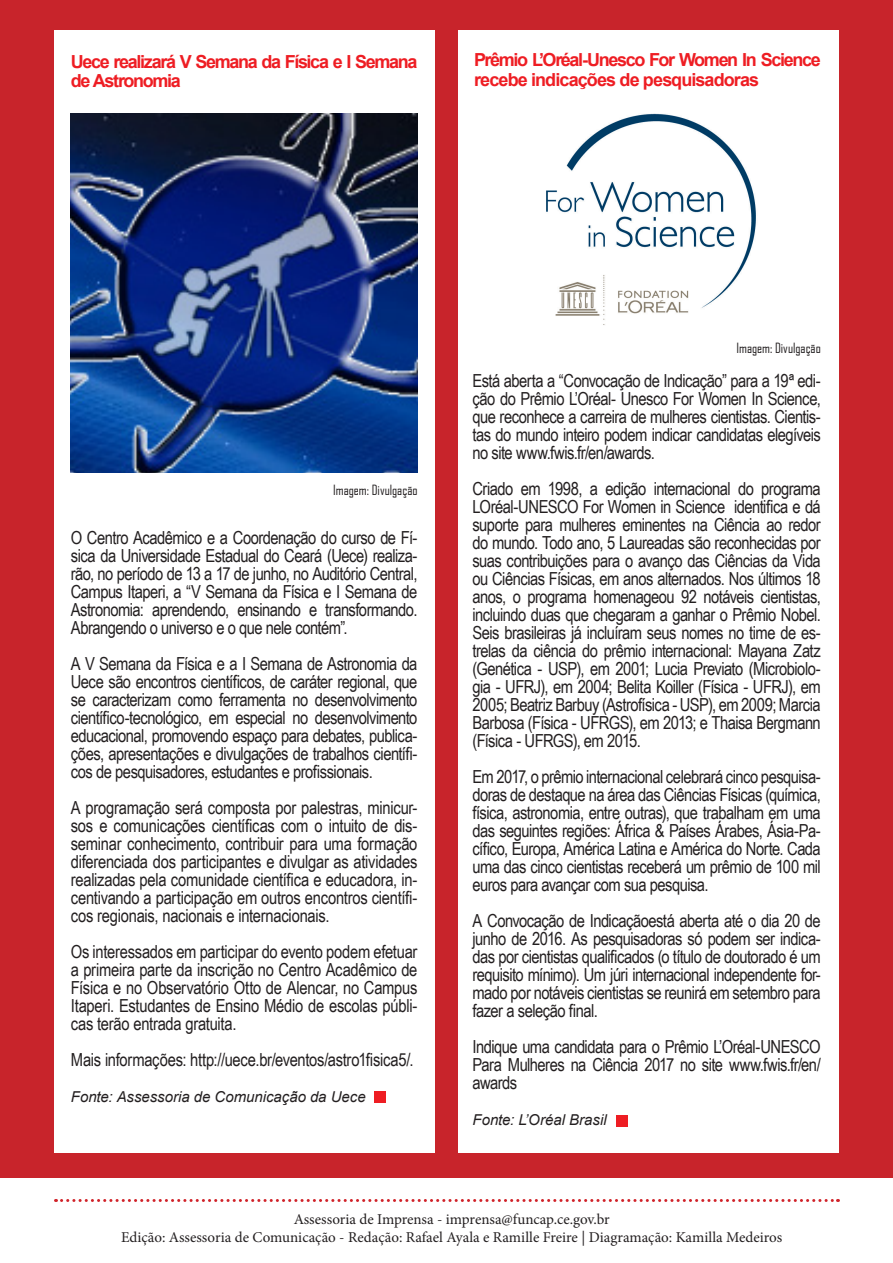
<style>
.page{position:relative;width:893px;height:1263px;background:#fff}
.page>*{position:absolute;margin:0;border:0;box-sizing:border-box;transform-origin:0 0}
.t1{font:18px/18px "Arial Narrow";letter-spacing:-.03em;color:#231f20;text-align:justify}
.t2{font:700 18px/19.5px "Arial";letter-spacing:-.07em;color:#ee1d23}
.t3{font:15px/18px "Minion Pro";color:#231f20;text-align:center}
.t4{font:italic 15px "Arial";color:#231f20}
.t5{font:13.5px "Agency FB";color:#231f20}
</style>
<div class="page">
<svg style="left:56px;top:1199px;width:782px;height:3px"></svg>
<div style="left:0;top:0;width:893px;height:1178px;background:#c8242b"></div>
<div style="left:54px;top:30px;width:380px;height:1122px;background:#fff"></div>
<img style="left:71px;top:113px;width:346px;height:359px">
<div style="left:459px;top:30px;width:380px;height:1122px;background:#fff"></div>
<div style="left:374px;top:1091px;width:11px;height:11px;background:#ee1d23"></div>
<img style="left:546px;top:113px;width:210px;height:212px">
<div style="left:617px;top:1115px;width:11px;height:11px;background:#ee1d23"></div>
<p class="t2" style="left:71px;top:52px;width:348px">Uece realizará V Semana da Física e I Semana de Astronomia</p>
<p class="t2" style="left:474px;top:51px;width:348px">Prêmio L’Oréal-Unesco For Women In Science recebe indicações de pesquisadoras</p>
<p class="t5" style="left:333px;top:481px;width:86px">Imagem: Divulgação</p>
<p class="t1" style="left:71px;top:528px;width:348px">O Centro Acadêmico e a Coordenação do curso de Fí&shy;sica da Universidade Estadual do Ceará (Uece) realiza&shy;rão, no período de 13 a 17 de junho, no Auditório Central, Campus Itaperi, a “V Semana da Física e I Semana de Astronomia: aprendendo, ensinando e transformando.<br>Abrangendo o universo e o que nele contém”.</p>
<p class="t1" style="left:71px;top:654px;width:348px">A V Semana da Física e a I Semana de Astronomia da Uece são encontros científicos, de caráter regional, que se caracterizam como ferramenta no desenvolvimento científico-tecnológico, em especial no desenvolvimento educacional, promovendo espaço para debates, publica&shy;ções, apresentações e divulgações de trabalhos científi&shy;cos de pesquisadores, estudantes e profissionais.</p>
<p class="t1" style="left:71px;top:798px;width:348px">A programação será composta por palestras, minicur&shy;sos e comunicações científicas com o intuito de dis&shy;seminar conhecimento, contribuir para uma formação diferenciada dos participantes e divulgar as atividades realizadas pela comunidade científica e educadora, in&shy;centivando a participação em outros encontros científi&shy;cos regionais, nacionais e internacionais.</p>
<p class="t1" style="left:71px;top:942px;width:348px">Os interessados em participar do evento podem efetuar a primeira parte da inscrição no Centro Acadêmico de Física e no Observatório Otto de Alencar, no Campus Itaperi. Estudantes de Ensino Médio de escolas públi&shy;cas terão entrada gratuita.</p>
<p class="t1" style="left:71px;top:1050px;width:344px">Mais informações: http://uece.br/eventos/astro1fisica5/.</p>
<p class="t4" style="left:71px;top:1087px;width:296px">Fonte: Assessoria de Comunicação da Uece</p>
<p class="t5" style="left:736px;top:340px;width:86px">Imagem: Divulgação</p>
<p class="t1" style="left:472px;top:371px;width:350px">Está aberta a “Convocação de Indicação” para a 19ª edi&shy;ção do Prêmio L’Oréal- Unesco For Women In Science, que reconhece a carreira de mulheres cientistas. Cientis&shy;tas do mundo inteiro podem indicar candidatas elegíveis no site www.fwis.fr/en/awards.</p>
<p class="t1" style="left:472px;top:479px;width:350px">Criado em 1998, a edição internacional do programa LOréal-UNESCO For Women in Science identifica e dá suporte para mulheres eminentes na Ciência ao redor do mundo. Todo ano, 5 Laureadas são reconhecidas por suas contribuições para o avanço das Ciências da Vida ou Ciências Físicas, em anos alternados. Nos últimos 18 anos, o programa homenageou 92 notáveis cientistas, incluindo duas que chegaram a ganhar o Prêmio Nobel.<br>Seis brasileiras já incluíram seus nomes no time de es&shy;trelas da ciência do prêmio internacional: Mayana Zatz (Genética - USP), em 2001; Lucia Previato (Microbiolo&shy;gia - UFRJ), em 2004; Belita Koiller (Física - UFRJ), em 2005; Beatriz Barbuy (Astrofísica - USP), em 2009; Marcia Barbosa (Física - UFRGS), em 2013; e Thaisa Bergmann (Física - UFRGS), em 2015.</p>
<p class="t1" style="left:472px;top:767px;width:350px">Em 2017, o prêmio internacional celebrará cinco pesquisa&shy;doras de destaque na área das Ciências Físicas (química, física, astronomia, entre outras), que trabalham em uma das seguintes regiões: África &amp; Países Árabes, Ásia-Pa&shy;cífico, Europa, América Latina e América do Norte. Cada uma das cinco cientistas receberá um prêmio de 100 mil euros para avançar com sua pesquisa.</p>
<p class="t1" style="left:472px;top:911px;width:350px">A Convocação de Indicaçãoestá aberta até o dia 20 de junho de 2016. As pesquisadoras só podem ser indica&shy;das por cientistas qualificados (o título de doutorado é um requisito mínimo). Um júri internacional independente for&shy;mado por notáveis cientistas se reunirá em setembro para fazer a seleção final.</p>
<p class="t1" style="left:472px;top:1037px;width:350px">Indique uma candidata para o Prêmio L’Oréal-UNESCO Para Mulheres na Ciência 2017 no site www.fwis.fr/en/ awards</p>
<p class="t4" style="left:472px;top:1110px;width:136px">Fonte: L’Oréal Brasil</p>
<p class="t3" style="left:121px;top:1210px;width:663px">Assessoria de Imprensa - imprensa@funcap.ce.gov.br<br>Edição: Assessoria de Comunicação - Redação: Rafael Ayala e Ramille Freire | Diagramação: Kamilla Medeiros</p>
</div>
